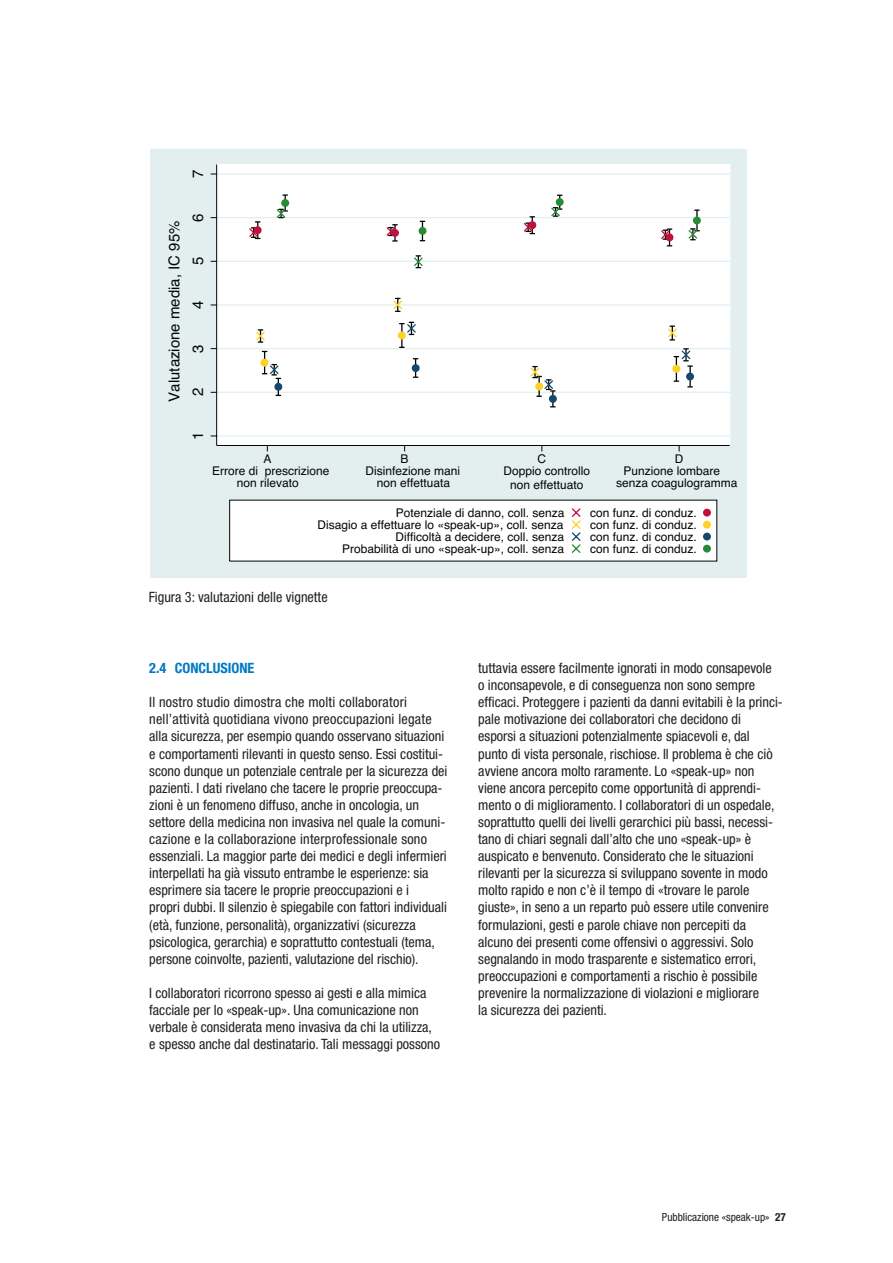
<style>
.page{position:relative;width:893px;height:1263px;background:#fff}
.page>*{position:absolute;margin:0;border:0;box-sizing:border-box;transform-origin:0 0}
.t1{font:15px "Helvetica";color:#030505}
.t2{font:condensed 14.25px/17.1px "Helvetica Neue";color:#231f20}
.t3{font:700 condensed 14.25px "Helvetica Neue";color:#0079c2}
.t4{font:12px/12px "Helvetica";color:#030505;text-align:center}
.t5{font:condensed 11.25px "Helvetica Neue";color:#231f20}
.s1{font-weight:700}
</style>
<div class="page">
<div style="left:150px;top:149px;width:595px;height:428px;background:#e3efef"></div>
<div style="left:217px;top:164px;width:513px;height:281px;background:#fff"></div>
<hr style="left:217px;top:173px;width:513px;height:2px;background:#e3efef">
<hr style="left:217px;top:217px;width:513px;height:1px;background:#e3efef">
<hr style="left:217px;top:261px;width:513px;height:1px;background:#e3efef">
<hr style="left:217px;top:304px;width:513px;height:2px;background:#e3efef">
<hr style="left:217px;top:348px;width:513px;height:1px;background:#e3efef">
<hr style="left:217px;top:392px;width:513px;height:1px;background:#e3efef">
<hr style="left:217px;top:435px;width:513px;height:2px;background:#e3efef">
<svg style="left:256px;top:298px;width:436px;height:109px"></svg>
<div style="left:549px;top:395px;width:8px;height:8px;border:1px solid #14486d;border-radius:50%"></div>
<div style="left:687px;top:373px;width:6px;height:7px;background:#14486d;border-radius:50%"></div>
<div style="left:686px;top:373px;width:8px;height:7px;border:1px solid #14486d;border-radius:50%"></div>
<svg style="left:249px;top:194px;width:450px;height:74px"></svg>
<div style="left:281px;top:199px;width:8px;height:8px;border:1px solid #278a39;border-radius:50%"></div>
<div style="left:419px;top:228px;width:7px;height:6px;background:#278a39;border-radius:50%"></div>
<div style="left:419px;top:227px;width:7px;height:8px;border:1px solid #278a39;border-radius:50%"></div>
<div style="left:556px;top:199px;width:7px;height:6px;background:#278a39;border-radius:50%"></div>
<div style="left:556px;top:198px;width:8px;height:8px;border:1px solid #278a39;border-radius:50%"></div>
<div style="left:694px;top:217px;width:6px;height:7px;background:#278a39;border-radius:50%"></div>
<div style="left:693px;top:216px;width:8px;height:8px;border:1px solid #278a39;border-radius:50%"></div>
<hr style="left:216px;top:164px;width:1px;height:281px;background:#030505">
<hr style="left:217px;top:445px;width:513px;height:1px;background:#030505">
<div style="left:230px;top:500px;width:487px;height:61px;background:#fff"></div>
<div style="left:704px;top:509px;width:6px;height:7px;background:#c2103d;border-radius:50%"></div>
<div style="left:703px;top:509px;width:8px;height:8px;border:1px solid #c2103d;border-radius:50%"></div>
<div style="left:704px;top:521px;width:6px;height:7px;background:#fed123;border-radius:50%"></div>
<div style="left:703px;top:521px;width:8px;height:8px;border:1px solid #fed123;border-radius:50%"></div>
<div style="left:704px;top:533px;width:6px;height:7px;background:#14486d;border-radius:50%"></div>
<div style="left:703px;top:533px;width:8px;height:7px;border:1px solid #14486d;border-radius:50%"></div>
<svg style="left:571px;top:508px;width:10px;height:45px"></svg>
<div style="left:704px;top:545px;width:6px;height:7px;background:#278a39;border-radius:50%"></div>
<div style="left:703px;top:545px;width:8px;height:8px;border:1px solid #278a39;border-radius:50%"></div>
<p class="t1" style="left:186px;top:178px;width:10px;rotate:-90deg">7</p>
<p class="t1" style="left:163px;top:402px;width:182px;rotate:-90deg">Valutazione media, IC 95%</p>
<p class="t1" style="left:186px;top:222px;width:10px;rotate:-90deg">6</p>
<p class="t1" style="left:186px;top:265px;width:10px;rotate:-90deg">5</p>
<p class="t1" style="left:186px;top:309px;width:10px;rotate:-90deg">4</p>
<p class="t1" style="left:186px;top:353px;width:10px;rotate:-90deg">3</p>
<p class="t1" style="left:186px;top:396px;width:10px;rotate:-90deg">2</p>
<p class="t1" style="left:186px;top:440px;width:10px;rotate:-90deg">1</p>
<p class="t4" style="left:212px;top:453px;width:119px">A<br>Errore di prescrizione non rilevato</p>
<p class="t4" style="left:401px;top:453px;width:9px">B</p>
<p class="t4" style="left:366px;top:465px;width:96px">Disinfezione mani</p>
<p class="t4" style="left:377px;top:477px;width:75px">non effettuata</p>
<p class="t4" style="left:504px;top:453px;width:88px;text-align:left;text-indent:34px">C<br>Doppio controllo</p>
<p class="t4" style="left:510px;top:479px;width:75px">non effettuato</p>
<p class="t4" style="left:675px;top:453px;width:10px">D</p>
<p class="t4" style="left:623px;top:465px;width:98px">Punzione lombare</p>
<p class="t4" style="left:616px;top:477px;width:123px">senza coagulogramma</p>
<p class="t4" style="left:396px;top:507px;width:170px">Potenziale di danno, coll. senza</p>
<p class="t4" style="left:590px;top:507px;width:108px">con funz. di conduz.</p>
<p class="t4" style="left:318px;top:519px;width:247px">Disagio a effettuare lo «speak-up», coll. senza</p>
<p class="t4" style="left:590px;top:519px;width:108px">con funz. di conduz.</p>
<p class="t4" style="left:396px;top:531px;width:170px">Difficoltà a decidere, coll. senza</p>
<p class="t4" style="left:590px;top:531px;width:108px">con funz. di conduz.</p>
<p class="t4" style="left:342px;top:543px;width:223px">Probabilità di uno «speak-up», coll. senza</p>
<p class="t4" style="left:590px;top:543px;width:108px">con funz. di conduz.</p>
<p class="t2" style="left:149px;top:590px;width:180px">Figura 3: valutazioni delle vignette</p>
<p class="t3" style="left:149px;top:663px;width:107px">2.4 CONCLUSIONE</p>
<p class="t2" style="left:149px;top:695px;width:300px">Il nostro studio dimostra che molti collaboratori nell’attività quotidiana vivono preoccupazioni legate alla sicurezza, per esempio quando osservano situazioni e comportamenti rilevanti in questo senso. Essi costitui&shy;scono dunque un potenziale centrale per la sicurezza dei pazienti. I dati rivelano che tacere le proprie preoccupa&shy;zioni è un fenomeno diffuso, anche in oncologia, un settore della medicina non invasiva nel quale la comuni&shy;cazione e la collaborazione interprofessionale sono essenziali. La maggior parte dei medici e degli infermieri interpellati ha già vissuto entrambe le esperienze: sia esprimere sia tacere le proprie preoccupazioni e i<br>propri dubbi. Il silenzio è spiegabile con fattori individuali (età, funzione, personalità), organizzativi (sicurezza psicologica, gerarchia) e soprattutto contestuali (tema, persone coinvolte, pazienti, valutazione del rischio).</p>
<p class="t2" style="left:149px;top:985px;width:292px">I collaboratori ricorrono spesso ai gesti e alla mimica facciale per lo «speak-up». Una comunicazione non verbale è considerata meno invasiva da chi la utilizza, e spesso anche dal destinatario. Tali messaggi possono</p>
<p class="t2" style="left:478px;top:661px;width:306px">tuttavia essere facilmente ignorati in modo consapevole<br>o inconsapevole, e di conseguenza non sono sempre efficaci. Proteggere i pazienti da danni evitabili è la princi&shy;pale motivazione dei collaboratori che decidono di<br>esporsi a situazioni potenzialmente spiacevoli e, dal punto di vista personale, rischiose. Il problema è che ciò avviene ancora molto raramente. Lo «speak-up» non viene ancora percepito come opportunità di apprendi&shy;mento o di miglioramento. I collaboratori di un ospedale, soprattutto quelli dei livelli gerarchici più bassi, necessi&shy;tano di chiari segnali dall’alto che uno «speak-up» è auspicato e benvenuto. Considerato che le situazioni rilevanti per la sicurezza si sviluppano sovente in modo molto rapido e non c’è il tempo di «trovare le parole giuste», in seno a un reparto può essere utile convenire formulazioni, gesti e parole chiave non percepiti da alcuno dei presenti come offensivi o aggressivi. Solo segnalando in modo trasparente e sistematico errori, preoccupazioni e comportamenti a rischio è possibile prevenire la normalizzazione di violazioni e migliorare<br>la sicurezza dei pazienti.</p>
<p class="t5" style="left:662px;top:1213px;width:125px">Pubblicazione «speak-up» <span class="s1">27</span></p>
</div>
